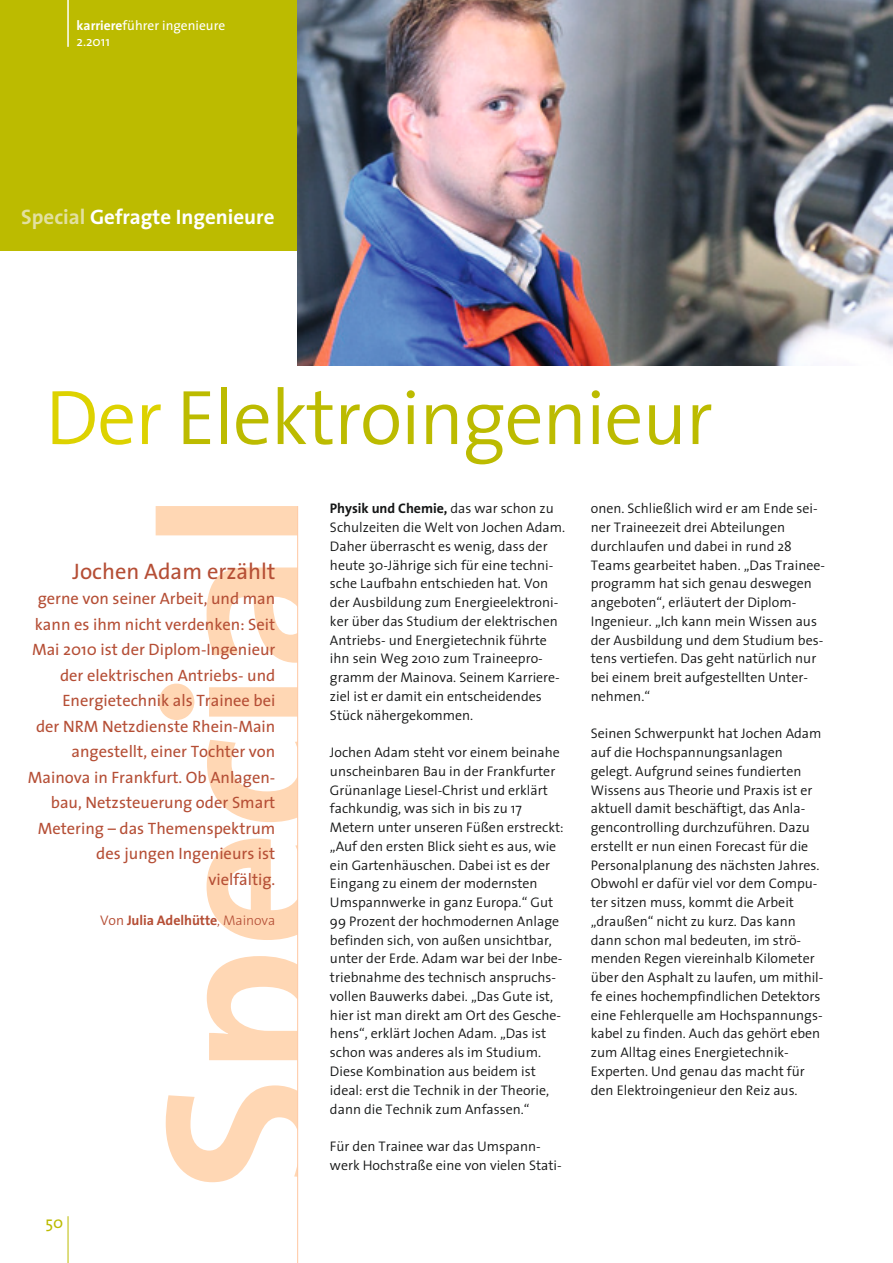
<style>
.page{position:relative;width:893px;height:1263px;background:#fff}
.page>*{position:absolute;margin:0;border:0;box-sizing:border-box;transform-origin:0 0}
.t1{font:300 78px "The Sans";letter-spacing:-.02em;color:#bcbb00}
.t2{font:22.5px "The Sans";color:#b54e35}
.t3{font:700 21px "The Sans";color:#fff}
.t4{font:16.5px/25.5px "The Sans";color:#b54e35;text-align:right}
.t5{font:16.5px "The Sans";color:#bcbb00}
.t6{font:300 13.95px/18.8px "The Sans";color:#151616}
.t7{font:700 13.95px "The Sans";letter-spacing:-.005em;color:#b54e35}
.t8{font:13.5px/16.2px "The Sans";color:#fff}
.s1{font-weight:700}
.s2{color:#e2e0a0}
.s3{color:#ddd200}
.s4{font-weight:300}
</style>
<div class="page">
<div style="left:0;top:0;width:298px;height:251px;background:#bcbb00"></div>
<img style="left:298px;top:0;width:595px;height:366px">
<svg style="left:156px;top:506px;width:141px;height:676px"></svg>
<hr style="left:297px;top:506px;width:1px;height:757px;background:#ffc8a1">
<hr style="left:68px;top:0;width:1px;height:47px;background:#fff">
<hr style="left:68px;top:1216px;width:1px;height:47px;background:#bcbb00">
<p class="t8" style="left:77px;top:17px;width:150px"><span class="s1">karriere</span>führer ingenieure<br>2.2011</p>
<h3 class="t3" style="left:21px;top:199px;width:255px"><span class="s2">Special</span> Gefragte Ingenieure</h3>
<h1 class="t1" style="left:45px;top:353px;width:669px"><span class="s3">Der</span> Elektroingenieur</h1>
<h2 class="t2" style="left:73px;top:553px;width:204px">Jochen Adam erzählt</h2>
<p class="t4" style="left:28px;top:586px;width:249px">gerne von seiner Arbeit, und man kann es ihm nicht verdenken: Seit<br>Mai 2010 ist der Diplom-Ingenieur der elektrischen Antriebs- und<br>Energietechnik als Trainee bei<br>der NRM Netzdienste Rhein-Main angestellt, einer Tochter von<br>Mainova in Frankfurt. Ob Anlagen&shy;bau, Netzsteuerung oder Smart<br>Metering – das Themenspektrum des jungen Ingenieurs ist vielfältig.</p>
<p class="t7" style="left:100px;top:909px;width:177px"><span class="s4">Von</span> Julia Adelhütte<span class="s4">, Mainova</span></p>
<p class="t5" style="left:45px;top:1208px;width:19px">50</p>
<p class="t6" style="left:330px;top:499px;width:237px"><span class="s1">Physik und Chemie,</span> das war schon zu Schulzeiten die Welt von Jochen Adam.<br>Daher überrascht es wenig, dass der heute 30-Jährige sich für eine techni&shy;sche Laufbahn entschieden hat. Von der Ausbildung zum Energieelektroni&shy;ker über das Studium der elektrischen Antriebs- und Energietechnik führte ihn sein Weg 2010 zum Traineepro&shy;gramm der Mainova. Seinem Karriere&shy;ziel ist er damit ein entscheidendes Stück nähergekommen.</p>
<p class="t6" style="left:330px;top:743px;width:235px">Jochen Adam steht vor einem beinahe unscheinbaren Bau in der Frankfurter Grünanlage Liesel-Christ und erklärt fachkundig, was sich in bis zu 17<br>Metern unter unseren Füßen erstreckt: „Auf den ersten Blick sieht es aus, wie ein Gartenhäuschen. Dabei ist es der Eingang zu einem der modernsten Umspannwerke in ganz Europa.“ Gut 99 Prozent der hochmodernen Anlage befinden sich, von außen unsichtbar, unter der Erde. Adam war bei der Inbe&shy;triebnahme des technisch anspruchs&shy;vollen Bauwerks dabei. „Das Gute ist, hier ist man direkt am Ort des Gesche&shy;hens“, erklärt Jochen Adam. „Das ist schon was anderes als im Studium.<br>Diese Kombination aus beidem ist ideal: erst die Technik in der Theorie, dann die Technik zum Anfassen.“</p>
<p class="t6" style="left:330px;top:1136px;width:233px">Für den Trainee war das Umspann&shy;werk Hochstraße eine von vielen Stati-</p>
<p class="t6" style="left:591px;top:499px;width:236px">onen. Schließlich wird er am Ende sei&shy;ner Traineezeit drei Abteilungen durchlaufen und dabei in rund 28<br>Teams gearbeitet haben. „Das Trainee&shy;programm hat sich genau deswegen angeboten“, erläutert der Diplom-Ingenieur. „Ich kann mein Wissen aus der Ausbildung und dem Studium bes&shy;tens vertiefen. Das geht natürlich nur bei einem breit aufgestellten Unter&shy;nehmen.“</p>
<p class="t6" style="left:591px;top:724px;width:234px">Seinen Schwerpunkt hat Jochen Adam auf die Hochspannungsanlagen gelegt. Aufgrund seines fundierten Wissens aus Theorie und Praxis ist er aktuell damit beschäftigt, das Anla&shy;gencontrolling durchzuführen. Dazu erstellt er nun einen Forecast für die Personalplanung des nächsten Jahres.<br>Obwohl er dafür viel vor dem Compu&shy;ter sitzen muss, kommt die Arbeit „draußen“ nicht zu kurz. Das kann dann schon mal bedeuten, im strö&shy;menden Regen viereinhalb Kilometer über den Asphalt zu laufen, um mithil&shy;fe eines hochempfindlichen Detektors eine Fehlerquelle am Hochspannungs&shy;kabel zu finden. Auch das gehört eben zum Alltag eines Energietechnik-Experten. Und genau das macht für den Elektroingenieur den Reiz aus.</p>
</div>
